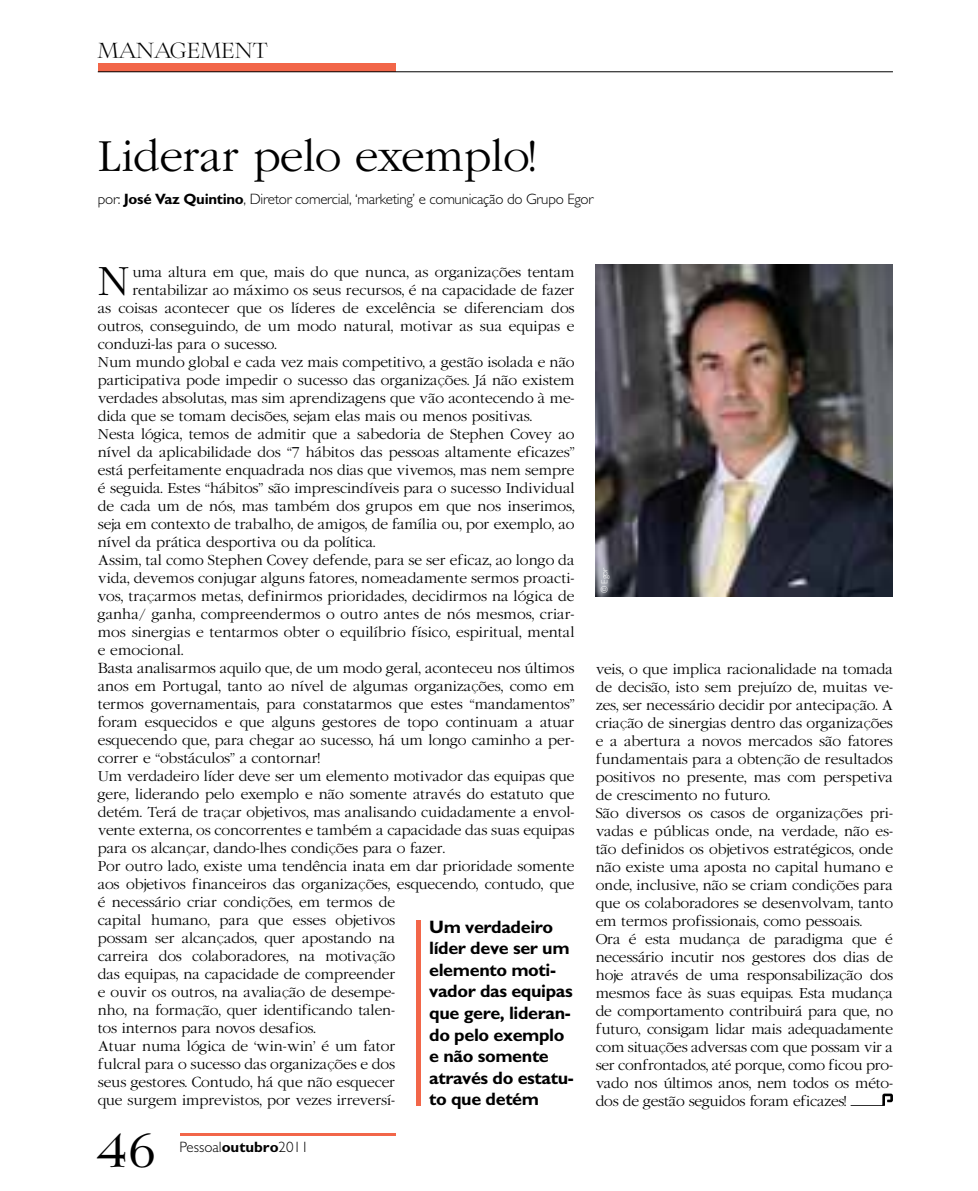
<style>
.page{position:relative;width:978px;height:1191px;background:#fff}
.page>*{position:absolute;margin:0;border:0;box-sizing:border-box;transform-origin:0 0}
.t1{font:45px "Lingwood";color:#000}
.t2{font:300 40.5px "Garamond";color:#000}
.t3{font:300 37.95px "Garamond";color:#000}
.t4{font:300 21px "Lingwood";letter-spacing:.025em;color:#000}
.t5{font:700 18px/21.6px "Gentle Sans";letter-spacing:-.02em;color:#000}
.t6{font:300 15px "Gentle Sans";letter-spacing:-.02em;color:#000}
.t7{font:300 13.5px/18px "Garamond";color:#000}
.t8{font:300 9px "Gentle Sans";color:#fff}
.s1{font-weight:700}
</style>
<div class="page">
<div style="left:98px;top:63px;width:297px;height:9px;background:#f26649"></div>
<hr style="left:180px;top:1133px;width:215px;height:2px;background:#f26649">
<hr style="left:98px;top:71px;width:795px;height:1px;background:#000">
<svg style="left:851px;top:1093px;width:42px;height:13px"></svg>
<img style="left:596px;top:265px;width:297px;height:331px">
<div style="left:416px;top:920px;width:5px;height:186px;background:#f26649"></div>
<h3 class="t4" style="left:98px;top:39px;width:171px">MANAGEMENT</h3>
<h2 class="t2" style="left:98px;top:131px;width:439px">Liderar pelo exemplo!</h2>
<p class="t6" style="left:98px;top:190px;width:497px">por: <span class="s1">José Vaz Quintino</span>, Diretor comercial, ‘marketing’ e comunicação do Grupo Egor</p>
<h3 class="t3" style="left:98px;top:258px;width:33px">N</h3>
<p class="t7" style="left:132px;top:263px;width:444px">uma altura em que, mais do que nunca, as organizações tentam</p>
<p class="t7" style="left:132px;top:281px;width:444px">rentabilizar ao máximo os seus recursos, é na capacidade de fazer</p>
<p class="t7" style="left:98px;top:299px;width:478px">as coisas acontecer que os líderes de excelência se diferenciam dos</p>
<p class="t7" style="left:98px;top:317px;width:478px">outros, conseguindo, de um modo natural, motivar as sua equipas e</p>
<p class="t7" style="left:98px;top:335px;width:180px">conduzi-las para o sucesso.</p>
<p class="t7" style="left:98px;top:353px;width:478px">Num mundo global e cada vez mais competitivo, a gestão isolada e não</p>
<p class="t7" style="left:98px;top:371px;width:478px">participativa pode impedir o sucesso das organizações. Já não existem</p>
<p class="t7" style="left:98px;top:389px;width:478px">verdades absolutas, mas sim aprendizagens que vão acontecendo à me-</p>
<p class="t7" style="left:98px;top:407px;width:436px">dida que se tomam decisões, sejam elas mais ou menos positivas.</p>
<p class="t7" style="left:98px;top:425px;width:478px">Nesta lógica, temos de admitir que a sabedoria de Stephen Covey ao</p>
<p class="t7" style="left:98px;top:443px;width:478px">nível da aplicabilidade dos “7 hábitos das pessoas altamente eficazes”</p>
<p class="t7" style="left:98px;top:461px;width:478px">está perfeitamente enquadrada nos dias que vivemos, mas nem sempre</p>
<p class="t7" style="left:98px;top:479px;width:478px">é seguida. Estes “hábitos” são imprescindíveis para o sucesso Individual</p>
<p class="t7" style="left:98px;top:497px;width:478px">de cada um de nós, mas também dos grupos em que nos inserimos,</p>
<p class="t7" style="left:98px;top:515px;width:478px">seja em contexto de trabalho, de amigos, de família ou, por exemplo, ao</p>
<p class="t7" style="left:98px;top:533px;width:279px">nível da prática desportiva ou da política.</p>
<p class="t7" style="left:98px;top:551px;width:478px">Assim, tal como Stephen Covey defende, para se ser eficaz, ao longo da</p>
<p class="t7" style="left:98px;top:569px;width:478px">vida, devemos conjugar alguns fatores, nomeadamente sermos proacti-</p>
<p class="t7" style="left:98px;top:587px;width:478px">vos, traçarmos metas, definirmos prioridades, decidirmos na lógica de</p>
<p class="t7" style="left:98px;top:605px;width:478px">ganha/ ganha, compreendermos o outro antes de nós mesmos, criar-</p>
<p class="t7" style="left:98px;top:623px;width:478px">mos sinergias e tentarmos obter o equilíbrio físico, espiritual, mental</p>
<p class="t7" style="left:98px;top:641px;width:87px">e emocional.</p>
<p class="t7" style="left:98px;top:659px;width:478px">Basta analisarmos aquilo que, de um modo geral, aconteceu nos últimos</p>
<p class="t7" style="left:98px;top:677px;width:478px">anos em Portugal, tanto ao nível de algumas organizações, como em</p>
<p class="t7" style="left:98px;top:695px;width:478px">termos governamentais, para constatarmos que estes “mandamentos”</p>
<p class="t7" style="left:98px;top:713px;width:478px">foram esquecidos e que alguns gestores de topo continuam a atuar</p>
<p class="t7" style="left:98px;top:731px;width:478px">esquecendo que, para chegar ao sucesso, há um longo caminho a per-</p>
<p class="t7" style="left:98px;top:749px;width:223px">correr e “obstáculos” a contornar!</p>
<p class="t7" style="left:98px;top:767px;width:478px">Um verdadeiro líder deve ser um elemento motivador das equipas que</p>
<p class="t7" style="left:98px;top:785px;width:478px">gere, liderando pelo exemplo e não somente através do estatuto que</p>
<p class="t7" style="left:98px;top:803px;width:478px">detém. Terá de traçar objetivos, mas analisando cuidadamente a envol-</p>
<p class="t7" style="left:98px;top:821px;width:478px">vente externa, os concorrentes e também a capacidade das suas equipas</p>
<p class="t7" style="left:98px;top:839px;width:349px">para os alcançar, dando-lhes condições para o fazer.</p>
<p class="t7" style="left:98px;top:857px;width:478px">Por outro lado, existe uma tendência inata em dar prioridade somente</p>
<p class="t7" style="left:98px;top:875px;width:478px">aos objetivos financeiros das organizações, esquecendo, contudo, que</p>
<p class="t7" style="left:98px;top:893px;width:299px">é necessário criar condições, em termos de</p>
<p class="t7" style="left:98px;top:911px;width:299px">capital humano, para que esses objetivos</p>
<p class="t7" style="left:98px;top:929px;width:299px">possam ser alcançados, quer apostando na</p>
<p class="t7" style="left:98px;top:947px;width:299px">carreira dos colaboradores, na motivação</p>
<p class="t7" style="left:98px;top:965px;width:299px">das equipas, na capacidade de compreender</p>
<p class="t7" style="left:98px;top:983px;width:299px">e ouvir os outros, na avaliação de desempe-</p>
<p class="t7" style="left:98px;top:1001px;width:299px">nho, na formação, quer identificando talen-</p>
<p class="t7" style="left:98px;top:1019px;width:219px">tos internos para novos desafios.</p>
<p class="t7" style="left:98px;top:1037px;width:299px">Atuar numa lógica de ‘win-win’ é um fator</p>
<p class="t7" style="left:98px;top:1055px;width:299px">fulcral para o sucesso das organizações e dos</p>
<p class="t7" style="left:98px;top:1073px;width:299px">seus gestores. Contudo, há que não esquecer</p>
<p class="t7" style="left:98px;top:1091px;width:299px">que surgem imprevistos, por vezes irreversí-</p>
<h3 class="t5" style="left:429px;top:915px;width:146px">Um verdadeiro líder deve ser um elemento moti&shy;vador das equipas que gere, lideran&shy;do pelo exemplo e não somente através do estatu&shy;to que detém</h3>
<h1 class="t1" style="left:98px;top:1125px;width:61px">46</h1>
<p class="t6" style="left:180px;top:1137px;width:130px">Pessoal<span class="s1">outubro</span>2011</p>
<p class="t8" style="left:599px;top:593px;width:27px;rotate:-90deg">© Egor</p>
<p class="t7" style="left:596px;top:660px;width:299px">veis, o que implica racionalidade na tomada de decisão, isto sem prejuízo de, muitas ve&shy;zes, ser necessário decidir por antecipação. A criação de sinergias dentro das organizações e a abertura a novos mercados são fatores fundamentais para a obtenção de resultados positivos no presente, mas com perspetiva de crescimento no futuro.<br>São diversos os casos de organizações pri&shy;vadas e públicas onde, na verdade, não es&shy;tão definidos os objetivos estratégicos, onde não existe uma aposta no capital humano e onde, inclusive, não se criam condições para que os colaboradores se desenvolvam, tanto em termos profissionais, como pessoais.<br>Ora é esta mudança de paradigma que é necessário incutir nos gestores dos dias de hoje através de uma responsabilização dos mesmos face às suas equipas. Esta mudança de comportamento contribuirá para que, no futuro, consigam lidar mais adequadamente com situações adversas com que possam vir a ser confrontados, até porque, como ficou pro&shy;vado nos últimos anos, nem todos os méto&shy;dos de gestão seguidos foram eficazes!</p>
</div>
